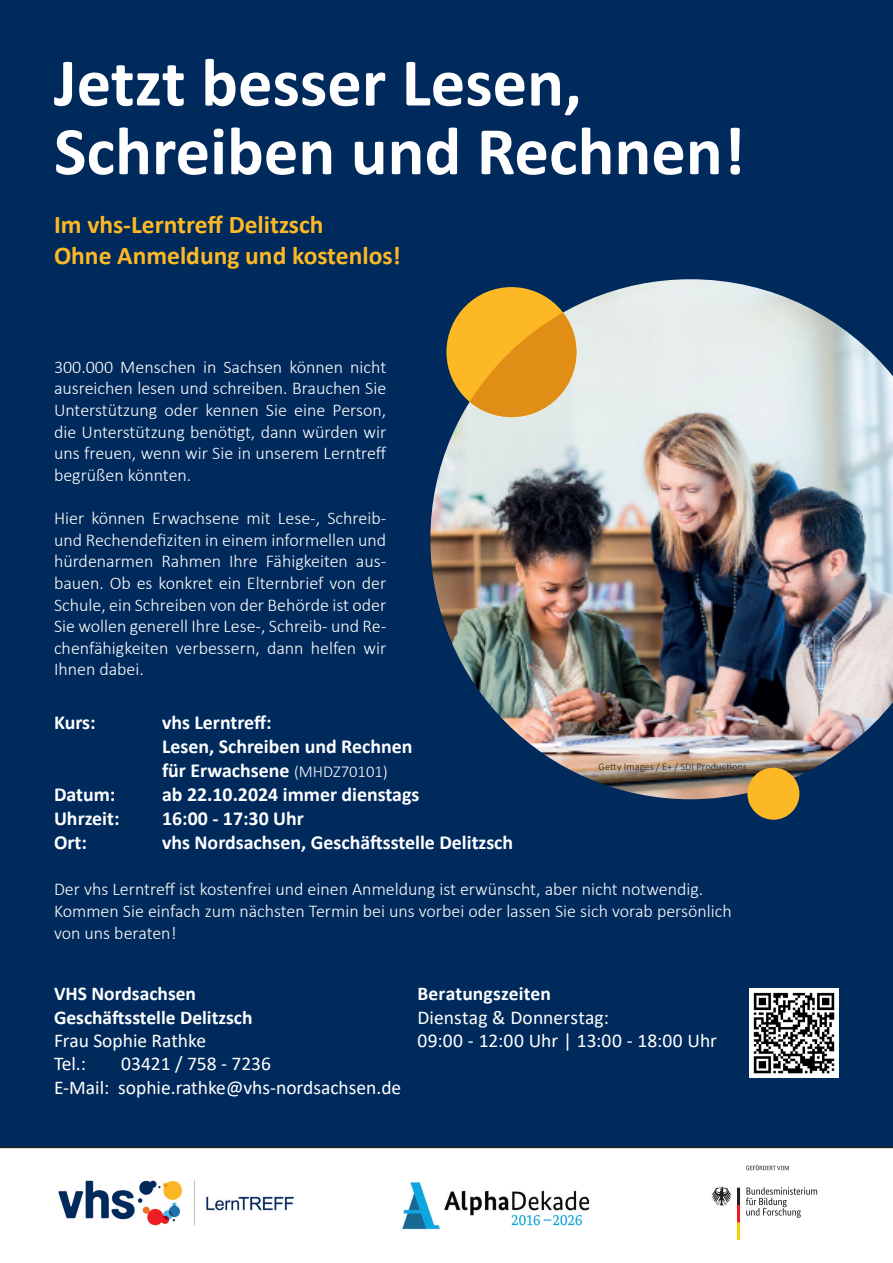
<style>
.page{position:relative;width:893px;height:1263px;background:#fff}
.page>*{position:absolute;margin:0;border:0;box-sizing:border-box;transform-origin:0 0}
.t1{font:700 68.55px/68.6px "Calibri";color:#fff}
.t2{font:700 25.5px/31.3px "Calibri";color:#fcb825}
.t3{font:700 19.95px/23.9px "Calibri";color:#fff}
.t4{font:19.5px/23.4px "Calibri";color:#fff}
.t5{font:700 19.5px/23.4px "Calibri";color:#fff}
.t6{font:300 18px/21.6px "Calibri";color:#fff;text-align:justify}
.t7{font:300 10.2px "Calibri";letter-spacing:.015em;color:#231f20}
.s1{font-weight:300;font-size:16.65px}
</style>
<div class="page">
<div style="left:0;top:0;width:893px;height:1148px;background:#002a5c"></div>
<img style="left:58px;top:1180px;width:236px;height:46px">
<img style="left:402px;top:1182px;width:188px;height:48px">
<svg style="left:746px;top:1187px;width:71px;height:31px"></svg>
<svg style="left:711px;top:1187px;width:29px;height:53px"></svg>
<svg style="left:746px;top:1164px;width:43px;height:6px"></svg>
<img style="left:430px;top:279px;width:463px;height:520px">
<div style="left:446px;top:287px;width:130px;height:130px;background:#fcb825;border-radius:50%"></div>
<svg style="left:470px;top:312px;width:106px;height:105px"></svg>
<div style="left:747px;top:768px;width:52px;height:52px;background:#fcb825;border-radius:50%"></div>
<img style="left:750px;top:988px;width:89px;height:90px">
<h1 class="t1" style="left:54px;top:48px;width:693px">Jetzt besser Lesen,<br>Schreiben und Rechnen!</h1>
<h2 class="t2" style="left:54px;top:208px;width:348px">Im vhs-Lerntreff Delitzsch<br>Ohne Anmeldung und kostenlos!</h2>
<p class="t6" style="left:54px;top:356px;width:334px">300.000 Menschen in Sachsen können nicht ausreichen lesen und schreiben. Brauchen Sie Unterstützung oder kennen Sie eine Person, die Unterstützung benötigt, dann würden wir uns freuen, wenn wir Sie in unserem Lerntreff begrüßen könnten.</p>
<p class="t6" style="left:54px;top:507px;width:334px">Hier können Erwachsene mit Lese-, Schreib&shy;und Rechendefiziten in einem informellen und hürdenarmen Rahmen Ihre Fähigkeiten aus&shy;bauen. Ob es konkret ein Elternbrief von der Schule, ein Schreiben von der Behörde ist oder Sie wollen generell Ihre Lese-, Schreib- und Re&shy;chenfähigkeiten verbessern, dann helfen wir Ihnen dabei.</p>
<p class="t3" style="left:54px;top:710px;width:43px">Kurs:</p>
<p class="t3" style="left:162px;top:710px;width:252px">vhs Lerntreff:<br>Lesen, Schreiben und Rechnen für Erwachsene <span class="s1">(MHDZ70101)</span></p>
<p class="t3" style="left:54px;top:782px;width:63px">Datum:</p>
<p class="t3" style="left:162px;top:782px;width:259px">ab 22.10.2024 immer dienstags</p>
<p class="t3" style="left:54px;top:806px;width:67px">Uhrzeit:</p>
<p class="t3" style="left:162px;top:806px;width:143px">16:00 - 17:30 Uhr</p>
<p class="t3" style="left:54px;top:830px;width:34px">Ort:</p>
<p class="t3" style="left:162px;top:830px;width:353px">vhs Nordsachsen, Geschäftsstelle Delitzsch</p>
<p class="t7" style="left:598px;top:760px;width:150px">Getty Images / E+ / SDI Productions</p>
<p class="t6" style="left:54px;top:878px;width:679px;text-align:left">Der vhs Lerntreff ist kostenfrei und einen Anmeldung ist erwünscht, aber nicht notwendig.<br>Kommen Sie einfach zum nächsten Termin bei uns vorbei oder lassen Sie sich vorab persönlich von uns beraten!</p>
<p class="t5" style="left:54px;top:982px;width:200px">VHS Nordsachsen<br>Geschäftsstelle Delitzsch</p>
<p class="t4" style="left:54px;top:1028px;width:154px">Frau Sophie Rathke<br>Tel.:</p>
<p class="t4" style="left:54px;top:1052px;width:349px;text-indent:67px">03421 / 758 - 7236<br>E-Mail: sophie.rathke@vhs-nordsachsen.de</p>
<p class="t5" style="left:417px;top:982px;width:135px">Beratungszeiten</p>
<p class="t4" style="left:417px;top:1005px;width:301px">Dienstag &amp; Donnerstag:<br>09:00 - 12:00 Uhr | 13:00 - 18:00 Uhr</p>
</div>
